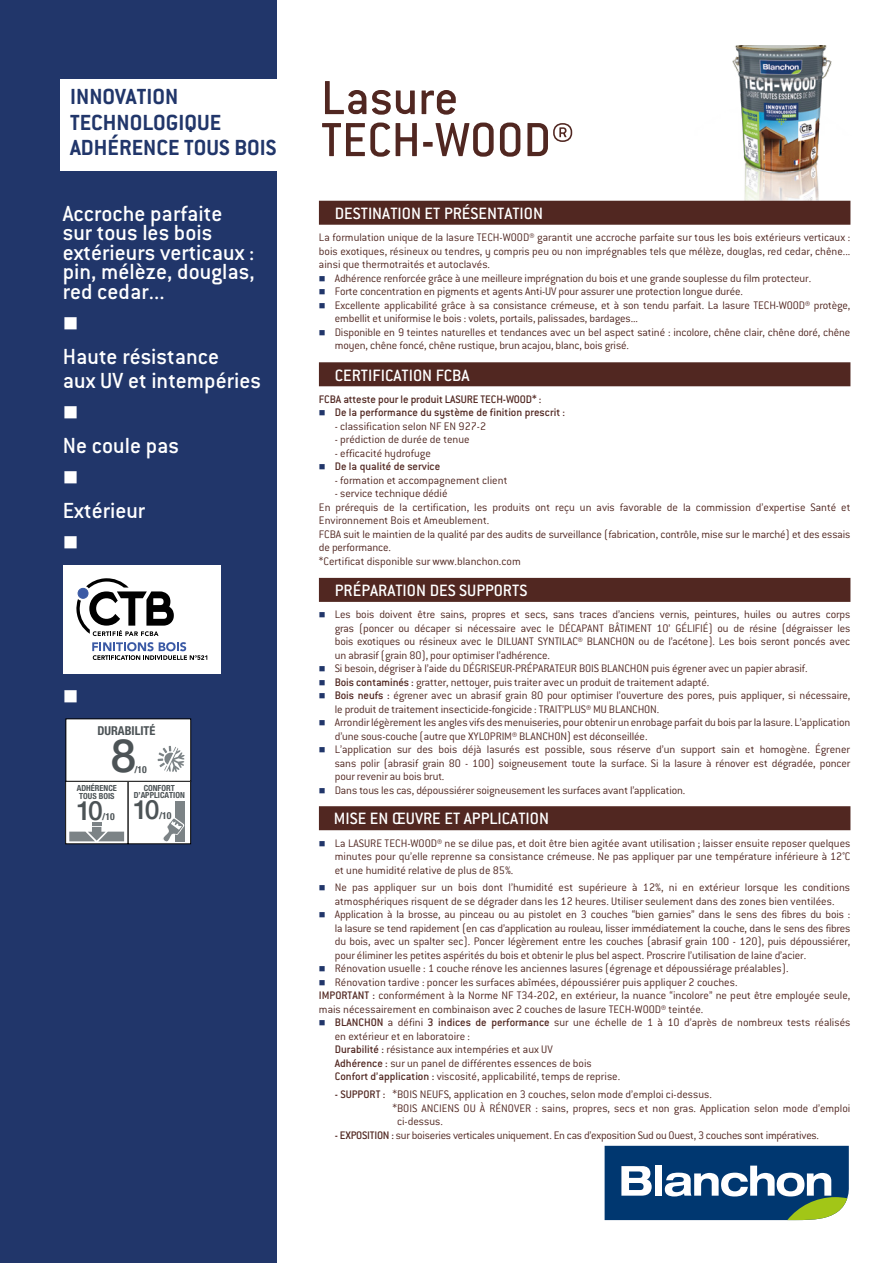
<style>
.page{position:relative;width:893px;height:1263px;background:#fff}
.page>*{position:absolute;margin:0;border:0;box-sizing:border-box;transform-origin:0 0}
.t1{font:500 52.5px/42px "Conduit ITC";color:#512721}
.t2{font:500 45.75px "Helvetica Neue LT Com";color:#4c5356}
.t3{font:500 26.55px "Helvetica Neue LT Com";color:#4c5356}
.t4{font:500 24px/19.5px "Conduit ITC";color:#fff}
.t5{font:700 24px/25.5px "Conduit ITC";color:#21366a}
.t6{font:21px "Wingdings";color:#fff}
.t7{font:500 18px "Conduit ITC";color:#fff}
.t8{font:700 condensed 12.3px "Helvetica Neue";color:#4c5356}
.t9{font:300 12px/13.5px "Conduit ITC";letter-spacing:-.01em;color:#512721}
.t10{font:500 12px "Conduit ITC";color:#512721}
.t11{font:700 condensed 9.75px "Helvetica Neue";color:#4c5356}
.t12{font:700 condensed 8.4px/7.9px "Helvetica Neue";color:#4c5356}
.s1{color:#21366a}
.s2{font-weight:500}
</style>
<div class="page">
<img style="left:694px;top:45px;width:157px;height:176px">
<div style="left:0;top:0;width:276px;height:1263px;background:#21366a"></div>
<div style="left:319px;top:201px;width:531px;height:24px;background:#512721"></div>
<div style="left:319px;top:362px;width:531px;height:24px;background:#512721"></div>
<div style="left:319px;top:578px;width:531px;height:24px;background:#512721"></div>
<div style="left:319px;top:806px;width:531px;height:24px;background:#512721"></div>
<div style="left:63px;top:565px;width:158px;height:108px;background:#fff"></div>
<svg style="left:92px;top:642px;width:115px;height:18px"></svg>
<svg style="left:76px;top:578px;width:98px;height:58px"></svg>
<div style="left:66px;top:781px;width:62px;height:63px;background:#fff"></div>
<div style="left:65px;top:781px;width:63px;height:63px;border:1px solid #000"></div>
<div style="left:128px;top:781px;width:63px;height:63px;background:#fff"></div>
<div style="left:128px;top:781px;width:63px;height:63px;border:1px solid #000"></div>
<div style="left:66px;top:719px;width:125px;height:62px;background:#fff"></div>
<div style="left:66px;top:718px;width:125px;height:64px;border:1px solid #000"></div>
<svg style="left:69px;top:823px;width:55px;height:18px"></svg>
<div style="left:175px;top:801px;width:10px;height:40px;background:#7c8386"></div>
<svg style="left:161px;top:817px;width:24px;height:26px"></svg>
<svg style="left:158px;top:746px;width:27px;height:26px"></svg>
<svg style="left:605px;top:1146px;width:244px;height:74px"></svg>
<div style="left:61px;top:80px;width:220px;height:91px;background:#fff"></div>
<h3 class="t5" style="left:70px;top:83px;width:208px">INNOVATION<br>TECHNOLOGIQUE<br>ADHÉRENCE TOUS BOIS</h3>
<h3 class="t4" style="left:63px;top:203px;width:193px">Accroche parfaite sur tous les bois extérieurs verticaux : pin, mélèze, douglas, red cedar...</h3>
<h3 class="t6" style="left:63px;top:313px;width:17px">■</h3>
<h3 class="t4" style="left:63px;top:344px;width:200px;line-height:24px">Haute résistance<br>aux UV et intempéries</h3>
<h3 class="t6" style="left:63px;top:402px;width:17px">■</h3>
<h3 class="t4" style="left:63px;top:435px;width:118px">Ne coule pas</h3>
<h3 class="t6" style="left:63px;top:467px;width:17px">■</h3>
<h3 class="t4" style="left:63px;top:500px;width:84px">Extérieur</h3>
<h3 class="t6" style="left:63px;top:532px;width:17px">■</h3>
<h3 class="t6" style="left:63px;top:685px;width:17px">■</h3>
<p class="t8" style="left:97px;top:723px;width:59px">DURABILITÉ</p>
<h2 class="t2" style="left:111px;top:729px;width:27px">8</h2>
<p class="t11" style="left:134px;top:764px;width:14px">/10</p>
<p class="t12" style="left:77px;top:784px;width:42px">ADHÉRENCE<br>TOUS BOIS</p>
<p class="t12" style="left:134px;top:783px;width:53px;text-align:center">CONFORT<br>D’APPLICATION</p>
<h3 class="t3" style="left:77px;top:794px;width:28px">10</h3>
<p class="t11" style="left:102px;top:810px;width:14px">/10</p>
<h3 class="t3" style="left:133px;top:794px;width:28px">10</h3>
<p class="t11" style="left:159px;top:810px;width:14px">/10</p>
<h1 class="t1" style="left:321px;top:76px;width:255px">Lasure<br>TECH-WOOD®</h1>
<h3 class="t7" style="left:335px;top:203px;width:210px">DESTINATION ET PRÉSENTATION</h3>
<p class="t9" style="left:319px;top:231px;width:533px;text-align:justify">La formulation unique de la lasure TECH-WOOD® garantit une accroche parfaite sur tous les bois extérieurs verticaux : bois exotiques, résineux ou tendres, y compris peu ou non imprégnables tels que mélèze, douglas, red cedar, chêne... ainsi que thermotraités et autoclavés.</p>
<p class="t9" style="left:319px;top:271px;width:494px"><span class="s1">■</span> Adhérence renforcée grâce à une meilleure imprégnation du bois et une grande souplesse du film protecteur.</p>
<p class="t9" style="left:319px;top:285px;width:425px"><span class="s1">■</span> Forte concentration en pigments et agents Anti-UV pour assurer une protection longue durée.</p>
<p class="t9" style="left:335px;top:298px;width:517px;text-indent:-16px"><span class="s1">■</span> Excellente applicabilité grâce à sa consistance crémeuse, et à son tendu parfait. La lasure TECH-WOOD® protège, embellit et uniformise le bois : volets, portails, palissades, bardages...</p>
<p class="t9" style="left:335px;top:325px;width:517px;text-indent:-16px"><span class="s1">■</span> Disponible en 9 teintes naturelles et tendances avec un bel aspect satiné : incolore, chêne clair, chêne doré, chêne moyen, chêne foncé, chêne rustique, brun acajou, blanc, bois grisé.</p>
<h3 class="t7" style="left:335px;top:365px;width:136px">CERTIFICATION FCBA</h3>
<p class="t10" style="left:319px;top:392px;width:224px">FCBA atteste pour le produit LASURE TECH-WOOD* :</p>
<p class="t10" style="left:319px;top:406px;width:248px"><span class="s1">■</span> De la performance du système de finition prescrit :</p>
<p class="t9" style="left:335px;top:419px;width:153px">- classification selon NF EN 927-2</p>
<p class="t9" style="left:335px;top:433px;width:136px">- prédiction de durée de tenue</p>
<p class="t9" style="left:335px;top:446px;width:98px">- efficacité hydrofuge</p>
<p class="t10" style="left:319px;top:460px;width:123px"><span class="s1">■</span> De la qualité de service</p>
<p class="t9" style="left:335px;top:473px;width:174px">- formation et accompagnement client</p>
<p class="t9" style="left:319px;top:487px;width:533px;text-indent:16px">- service technique dédié<br>En prérequis de la certification, les produits ont reçu un avis favorable de la commission d’expertise Santé et Environnement Bois et Ameublement.<br>FCBA suit le maintien de la qualité par des audits de surveillance (fabrication, contrôle, mise sur le marché) et des essais de performance.<br>*Certificat disponible sur www.blanchon.com</p>
<h3 class="t7" style="left:335px;top:580px;width:194px">PRÉPARATION DES SUPPORTS</h3>
<p class="t9" style="left:335px;top:608px;width:517px;text-align:justify;text-indent:-16px"><span class="s1">■</span> Les bois doivent être sains, propres et secs, sans traces d’anciens vernis, peintures, huiles ou autres corps gras (poncer ou décaper si nécessaire avec le DÉCAPANT BÂTIMENT 10’ GÉLIFIÉ) ou de résine (dégraisser les bois exotiques ou résineux avec le DILUANT SYNTILAC® BLANCHON ou de l’acétone). Les bois seront poncés avec un abrasif (grain 80), pour optimiser l’adhérence.</p>
<p class="t9" style="left:319px;top:662px;width:490px"><span class="s1">■</span> Si besoin, dégriser à l’aide du DÉGRISEUR-PRÉPARATEUR BOIS BLANCHON puis égrener avec un papier abrasif.</p>
<p class="t9" style="left:319px;top:675px;width:392px"><span class="s1">■</span> <span class="s2">Bois contaminés :</span> gratter, nettoyer, puis traiter avec un produit de traitement adapté.</p>
<p class="t9" style="left:335px;top:689px;width:517px;text-indent:-16px"><span class="s1">■</span> <span class="s2">Bois neufs :</span> égrener avec un abrasif grain 80 pour optimiser l’ouverture des pores, puis appliquer, si nécessaire, le produit de traitement insecticide-fongicide : TRAIT’PLUS® MU BLANCHON.</p>
<p class="t9" style="left:335px;top:716px;width:517px;text-indent:-16px"><span class="s1">■</span> Arrondir légèrement les angles vifs des menuiseries, pour obtenir un enrobage parfait du bois par la lasure. L’application d’une sous-couche (autre que XYLOPRIM® BLANCHON) est déconseillée.</p>
<p class="t9" style="left:335px;top:743px;width:517px;text-align:justify;text-indent:-16px"><span class="s1">■</span> L’application sur des bois déjà lasurés est possible, sous réserve d’un support sain et homogène. Égrener sans polir (abrasif grain 80 - 100) soigneusement toute la surface. Si la lasure à rénover est dégradée, poncer pour revenir au bois brut.</p>
<p class="t9" style="left:319px;top:783px;width:368px"><span class="s1">■</span> Dans tous les cas, dépoussiérer soigneusement les surfaces avant l’application.</p>
<h3 class="t7" style="left:334px;top:809px;width:217px">MISE EN ŒUVRE ET APPLICATION</h3>
<p class="t9" style="left:335px;top:836px;width:517px;text-align:justify;text-indent:-16px"><span class="s1">■</span> La LASURE TECH-WOOD® ne se dilue pas, et doit être bien agitée avant utilisation ; laisser ensuite reposer quelques minutes pour qu’elle reprenne sa consistance crémeuse. Ne pas appliquer par une température inférieure à 12°C et une humidité relative de plus de 85%.</p>
<p class="t9" style="left:319px;top:881px;width:533px;text-align:center"><span class="s1">■</span> Ne pas appliquer sur un bois dont l’humidité est supérieure à 12%, ni en extérieur lorsque les conditions atmosphériques risquent de se dégrader dans les 12 heures. Utiliser seulement dans des zones bien ventilées.</p>
<p class="t9" style="left:335px;top:908px;width:517px;text-align:justify;text-indent:-16px"><span class="s1">■</span> Application à la brosse, au pinceau ou au pistolet en 3 couches “bien garnies” dans le sens des fibres du bois : la lasure se tend rapidement (en cas d’application au rouleau, lisser immédiatement la couche, dans le sens des fibres du bois, avec un spalter sec). Poncer légèrement entre les couches (abrasif grain 100 - 120), puis dépoussiérer, pour éliminer les petites aspérités du bois et obtenir le plus bel aspect. Proscrire l’utilisation de laine d’acier.</p>
<p class="t9" style="left:319px;top:962px;width:471px"><span class="s1">■</span> Rénovation usuelle : 1 couche rénove les anciennes lasures (égrenage et dépoussiérage préalables).</p>
<p class="t9" style="left:319px;top:975px;width:533px"><span class="s1">■</span> Rénovation tardive : poncer les surfaces abîmées, dépoussiérer puis appliquer 2 couches.<br><span class="s2">IMPORTANT :</span> conformément à la Norme NF T34-202, en extérieur, la nuance “incolore” ne peut être employée seule, mais nécessairement en combinaison avec 2 couches de lasure TECH-WOOD® teintée.</p>
<p class="t9" style="left:335px;top:1016px;width:517px;text-indent:-16px"><span class="s1">■</span> <span class="s2">BLANCHON</span> a défini <span class="s2">3 indices de performance</span> sur une échelle de 1 à 10 d’après de nombreux tests réalisés en extérieur et en laboratoire :<br><span class="s2">Durabilité :</span> résistance aux intempéries et aux UV<br><span class="s2">Adhérence :</span> sur un panel de différentes essences de bois<br><span class="s2">Confort d’application :</span> viscosité, applicabilité, temps de reprise.</p>
<p class="t9" style="left:335px;top:1087px;width:379px"><span class="s2">- SUPPORT :</span> *BOIS NEUFS, application en 3 couches, selon mode d’emploi ci-dessus.</p>
<p class="t9" style="left:392px;top:1101px;width:459px">*BOIS ANCIENS OU À RÉNOVER : sains, propres, secs et non gras. Application selon mode d’emploi</p>
<p class="t9" style="left:397px;top:1114px;width:47px">ci-dessus.</p>
<p class="t9" style="left:335px;top:1128px;width:486px"><span class="s2">- EXPOSITION :</span> sur boiseries verticales uniquement. En cas d’exposition Sud ou Ouest, 3 couches sont impératives.</p>
</div>
